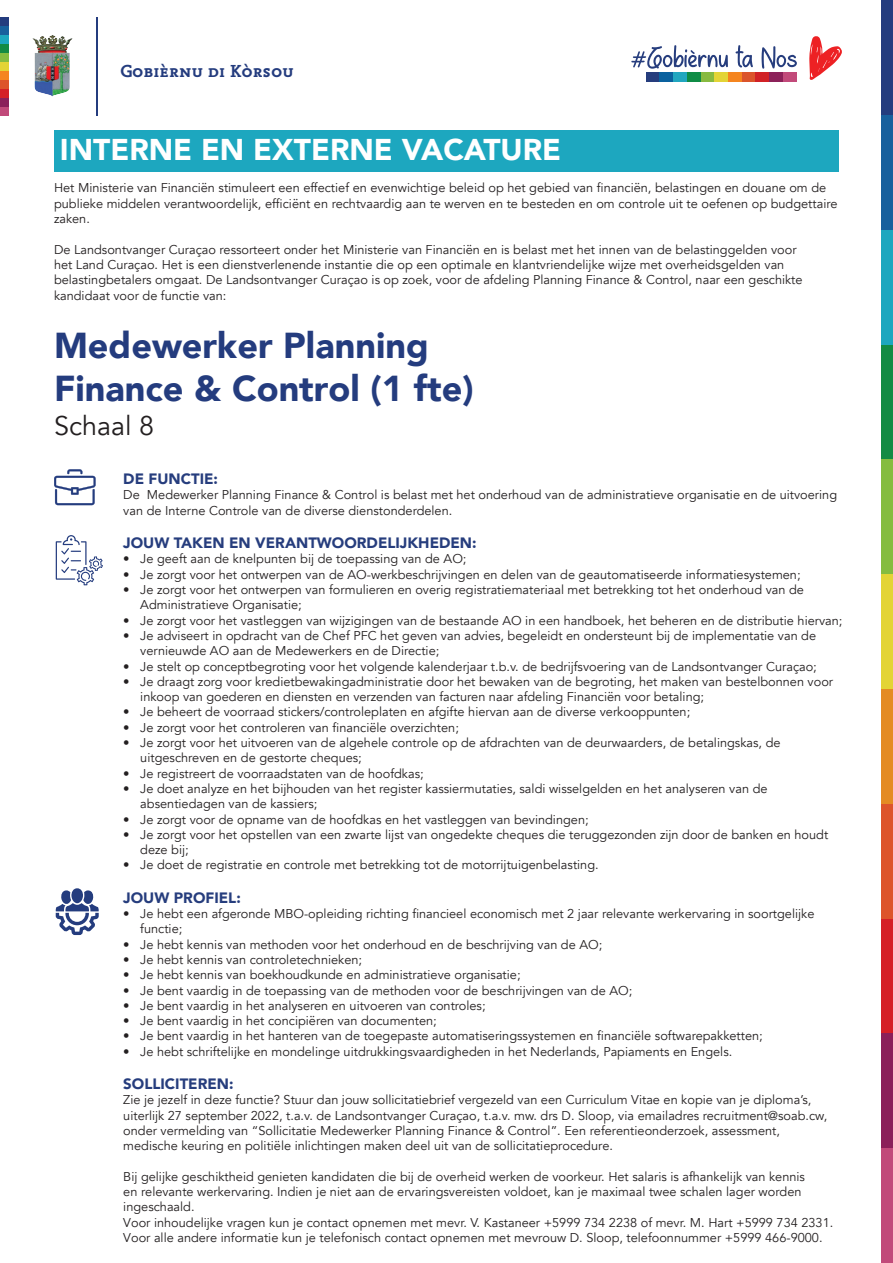
<style>
.page{position:relative;width:893px;height:1263px;background:#fff}
.page>*{position:absolute;margin:0;border:0;box-sizing:border-box;transform-origin:0 0}
.t1{font:900 36px/43.2px "Avenir";color:#243c7e}
.t2{font:900 30px "Avenir";color:#fff}
.t3{font:27px "Avenir";color:#231f20}
.t4{font:18.3px "Nexus Mix Bold SC";color:#243c7e}
.t5{font:900 15px "Avenir";color:#263d7d}
.t6{font:12.75px/15.3px "Avenir";color:#231f20}
</style>
<div class="page">
<svg style="left:809px;top:36px;width:33px;height:44px"></svg>
<svg style="left:631px;top:45px;width:97px;height:24px"></svg>
<svg style="left:736px;top:45px;width:17px;height:22px"></svg>
<svg style="left:762px;top:46px;width:35px;height:23px"></svg>
<div style="left:646px;top:72px;width:14px;height:10px;background:#263d7d"></div>
<div style="left:660px;top:72px;width:13px;height:10px;background:#0a619e"></div>
<div style="left:673px;top:72px;width:14px;height:10px;background:#21a6bf"></div>
<div style="left:687px;top:72px;width:14px;height:10px;background:#0f8c45"></div>
<div style="left:701px;top:72px;width:13px;height:10px;background:#87ba40"></div>
<div style="left:714px;top:72px;width:14px;height:10px;background:#e3d436"></div>
<div style="left:728px;top:72px;width:14px;height:10px;background:#f5851f"></div>
<div style="left:742px;top:72px;width:13px;height:10px;background:#db542b"></div>
<div style="left:755px;top:72px;width:14px;height:10px;background:#d12126"></div>
<div style="left:769px;top:72px;width:14px;height:10px;background:#8c2159"></div>
<div style="left:783px;top:72px;width:14px;height:10px;background:#c24a7a"></div>
<div style="left:54px;top:130px;width:785px;height:42px;background:#1da7bf"></div>
<div style="left:882px;top:0;width:11px;height:115px;background:#243c7e"></div>
<div style="left:882px;top:115px;width:11px;height:115px;background:#18609d"></div>
<div style="left:882px;top:230px;width:11px;height:115px;background:#1da7bf"></div>
<div style="left:882px;top:345px;width:11px;height:115px;background:#138b44"></div>
<div style="left:882px;top:460px;width:11px;height:114px;background:#85bc40"></div>
<div style="left:882px;top:574px;width:11px;height:115px;background:#e3d435"></div>
<div style="left:882px;top:689px;width:11px;height:115px;background:#e48b23"></div>
<div style="left:882px;top:804px;width:11px;height:115px;background:#dd542b"></div>
<div style="left:882px;top:919px;width:11px;height:114px;background:#d52027"></div>
<div style="left:882px;top:1033px;width:11px;height:115px;background:#8b205a"></div>
<div style="left:882px;top:1148px;width:11px;height:115px;background:#c14a7a"></div>
<div style="left:0;top:17px;width:8px;height:9px;background:#243c7e"></div>
<div style="left:0;top:26px;width:8px;height:9px;background:#18609d"></div>
<div style="left:0;top:35px;width:8px;height:9px;background:#1da7bf"></div>
<div style="left:0;top:44px;width:8px;height:9px;background:#138b44"></div>
<div style="left:0;top:53px;width:8px;height:9px;background:#85bc40"></div>
<div style="left:0;top:62px;width:8px;height:9px;background:#e3d435"></div>
<div style="left:0;top:71px;width:8px;height:9px;background:#f58520"></div>
<div style="left:0;top:80px;width:8px;height:9px;background:#dd542b"></div>
<div style="left:0;top:89px;width:8px;height:9px;background:#d52027"></div>
<div style="left:0;top:98px;width:8px;height:9px;background:#8b205a"></div>
<div style="left:0;top:107px;width:8px;height:9px;background:#c14a7a"></div>
<hr style="left:97px;top:17px;width:1px;height:99px;background:#243c7e">
<img style="left:32px;top:36px;width:41px;height:60px">
<svg style="left:56px;top:535px;width:47px;height:50px"></svg>
<svg style="left:54px;top:469px;width:42px;height:36px"></svg>
<svg style="left:56px;top:888px;width:43px;height:47px"></svg>
<p class="t4" style="left:120px;top:61px;width:175px">Gobièrnu di Kòrsou</p>
<p class="t2" style="left:60px;top:123px;width:503px">INTERNE EN EXTERNE VACATURE</p>
<p class="t6" style="left:54px;top:181px;width:785px">Het Ministerie van Financiën stimuleert een effectief en evenwichtige beleid op het gebied van financiën, belastingen en douane om de publieke middelen verantwoordelijk, efficiënt en rechtvaardig aan te werven en te besteden en om controle uit te oefenen op budgettaire zaken.</p>
<p class="t6" style="left:54px;top:242px;width:750px">De Landsontvanger Curaçao ressorteert onder het Ministerie van Financiën en is belast met het innen van de belastinggelden voor het Land Curaçao. Het is een dienstverlenende instantie die op een optimale en klantvriendelijke wijze met overheidsgelden van belastingbetalers omgaat. De Landsontvanger Curaçao is op zoek, voor de afdeling Planning Finance &amp; Control, naar een geschikte kandidaat voor de functie van:</p>
<p class="t1" style="left:54px;top:323px;width:421px">Medewerker Planning<br>Finance &amp; Control (1 fte)</p>
<p class="t3" style="left:54px;top:410px;width:102px">Schaal 8</p>
<p class="t5" style="left:123px;top:466px;width:96px">DE FUNCTIE:</p>
<p class="t6" style="left:123px;top:488px;width:715px">De Medewerker Planning Finance &amp; Control is belast met het onderhoud van de administratieve organisatie en de uitvoering van de Interne Controle van de diverse dienstonderdelen.</p>
<p class="t5" style="left:123px;top:530px;width:355px">JOUW TAKEN EN VERANTWOORDELIJKHEDEN:</p>
<p class="t6" style="left:123px;top:552px;width:345px">• Je geeft aan de knelpunten bij de toepassing van de AO;</p>
<p class="t6" style="left:123px;top:567px;width:679px">• Je zorgt voor het ontwerpen van de AO-werkbeschrijvingen en delen van de geautomatiseerde informatiesystemen;</p>
<p class="t6" style="left:140px;top:582px;width:665px;text-indent:-17px">• Je zorgt voor het ontwerpen van formulieren en overig registratiemateriaal met betrekking tot het onderhoud van de<br>Administratieve Organisatie;</p>
<p class="t6" style="left:123px;top:613px;width:721px">• Je zorgt voor het vastleggen van wijzigingen van de bestaande AO in een handboek, het beheren en de distributie hiervan;</p>
<p class="t6" style="left:140px;top:628px;width:677px;text-indent:-17px">• Je adviseert in opdracht van de Chef PFC het geven van advies, begeleidt en ondersteunt bij de implementatie van de vernieuwde AO aan de Medewerkers en de Directie;</p>
<p class="t6" style="left:123px;top:659px;width:695px">• Je stelt op conceptbegroting voor het volgende kalenderjaar t.b.v. de bedrijfsvoering van de Landsontvanger Curaçao;</p>
<p class="t6" style="left:140px;top:674px;width:694px;text-indent:-17px">• Je draagt zorg voor kredietbewakingadministratie door het bewaken van de begroting, het maken van bestelbonnen voor inkoop van goederen en diensten en verzenden van facturen naar afdeling Financiën voor betaling;</p>
<p class="t6" style="left:123px;top:705px;width:568px">• Je beheert de voorraad stickers/controleplaten en afgifte hiervan aan de diverse verkooppunten;</p>
<p class="t6" style="left:123px;top:720px;width:337px">• Je zorgt voor het controleren van financiële overzichten;</p>
<p class="t6" style="left:140px;top:735px;width:642px;text-indent:-17px">• Je zorgt voor het uitvoeren van de algehele controle op de afdrachten van de deurwaarders, de betalingskas, de uitgeschreven en de gestorte cheques;</p>
<p class="t6" style="left:123px;top:766px;width:302px">• Je registreert de voorraadstaten van de hoofdkas;</p>
<p class="t6" style="left:140px;top:781px;width:629px;text-indent:-17px">• Je doet analyze en het bijhouden van het register kassiermutaties, saldi wisselgelden en het analyseren van de absentiedagen van de kassiers;</p>
<p class="t6" style="left:123px;top:812px;width:467px">• Je zorgt voor de opname van de hoofdkas en het vastleggen van bevindingen;</p>
<p class="t6" style="left:140px;top:827px;width:689px;text-indent:-17px">• Je zorgt voor het opstellen van een zwarte lijst van ongedekte cheques die teruggezonden zijn door de banken en houdt deze bij;</p>
<p class="t6" style="left:123px;top:858px;width:477px">• Je doet de registratie en controle met betrekking tot de motorrijtuigenbelasting.</p>
<p class="t5" style="left:123px;top:885px;width:119px">JOUW PROFIEL:</p>
<p class="t6" style="left:140px;top:906px;width:676px;text-indent:-17px">• Je hebt een afgeronde MBO-opleiding richting financieel economisch met 2 jaar relevante werkervaring in soortgelijke functie;</p>
<p class="t6" style="left:123px;top:937px;width:480px">• Je hebt kennis van methoden voor het onderhoud en de beschrijving van de AO;</p>
<p class="t6" style="left:123px;top:952px;width:240px">• Je hebt kennis van controletechnieken;</p>
<p class="t6" style="left:123px;top:967px;width:399px">• Je hebt kennis van boekhoudkunde en administratieve organisatie;</p>
<p class="t6" style="left:123px;top:983px;width:510px">• Je bent vaardig in de toepassing van de methoden voor de beschrijvingen van de AO;</p>
<p class="t6" style="left:123px;top:998px;width:364px">• Je bent vaardig in het analyseren en uitvoeren van controles;</p>
<p class="t6" style="left:123px;top:1013px;width:315px">• Je bent vaardig in het concipiëren van documenten;</p>
<p class="t6" style="left:123px;top:1029px;width:641px">• Je bent vaardig in het hanteren van de toegepaste automatiseringssystemen en financiële softwarepakketten;</p>
<p class="t6" style="left:123px;top:1044px;width:610px">• Je hebt schriftelijke en mondelinge uitdrukkingsvaardigheden in het Nederlands, Papiaments en Engels.</p>
<p class="t5" style="left:123px;top:1071px;width:112px">SOLLICITEREN:</p>
<p class="t6" style="left:123px;top:1092px;width:705px">Zie je jezelf in deze functie? Stuur dan jouw sollicitatiebrief vergezeld van een Curriculum Vitae en kopie van je diploma’s, uiterlijk 27 september 2022, t.a.v. de Landsontvanger Curaçao, t.a.v. mw. drs D. Sloop, via emailadres recruitment@soab.cw, onder vermelding van “Sollicitatie Medewerker Planning Finance &amp; Control”. Een referentieonderzoek, assessment, medische keuring en politiële inlichtingen maken deel uit van de sollicitatieprocedure.</p>
<p class="t6" style="left:123px;top:1169px;width:711px">Bij gelijke geschiktheid genieten kandidaten die bij de overheid werken de voorkeur. Het salaris is afhankelijk van kennis<br>en relevante werkervaring. Indien je niet aan de ervaringsvereisten voldoet, kan je maximaal twee schalen lager worden ingeschaald.<br>Voor inhoudelijke vragen kun je contact opnemen met mevr. V. Kastaneer +5999 734 2238 of mevr. M. Hart +5999 734 2331.<br>Voor alle andere informatie kun je telefonisch contact opnemen met mevrouw D. Sloop, telefoonnummer +5999 466-9000.</p>
</div>
